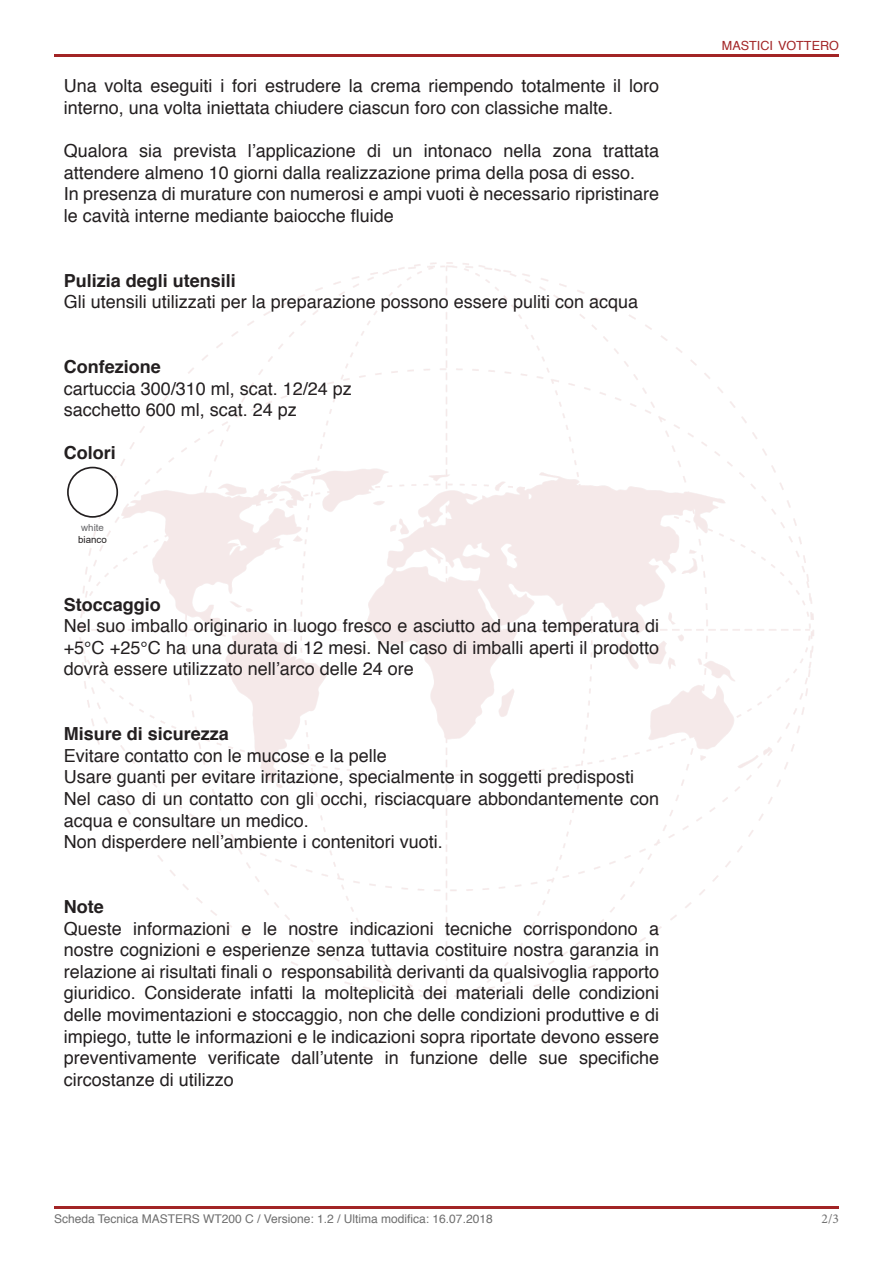
<style>
.page{position:relative;width:893px;height:1263px;background:#fff}
.page>*{position:absolute;margin:0;border:0;box-sizing:border-box;transform-origin:0 0}
.t1{font:18px/21.6px "Helvetica";color:#231f20}
.t2{font:700 18px "Helvetica";color:#231f20}
.t3{font:13.5px "Minion Pro";color:#6e6e6e}
.t4{font:12.6px "Helvetica";color:#a22425}
.t5{font:12px "Helvetica";color:#6e6e6e}
.t6{font:9.75px "Arial";color:#231f20}
.t7{font:9.75px "Arial";color:#636366}
</style>
<div class="page">
<img style="left:67px;top:262px;width:747px;height:736px">
<div style="left:68px;top:467px;width:49px;height:50px;background:#fff;border-radius:50%"></div>
<div style="left:67px;top:467px;width:51px;height:51px;border:2px solid #231f20;border-radius:50%"></div>
<hr style="left:54px;top:1206px;width:785px;height:3px;background:#a22425">
<hr style="left:54px;top:54px;width:785px;height:3px;background:#a22425">
<p class="t1" style="left:64px;top:76px;width:597px">Una volta eseguiti i fori estrudere la crema riempendo totalmente il loro interno, una volta iniettata chiudere ciascun foro con classiche malte.</p>
<p class="t1" style="left:64px;top:140px;width:597px">Qualora sia prevista l’applicazione di un intonaco nella zona trattata attendere almeno 10 giorni dalla realizzazione prima della posa di esso.</p>
<p class="t1" style="left:64px;top:184px;width:597px">In presenza di murature con numerosi e ampi vuoti è necessario ripristinare le cavità interne mediante baiocche fluide</p>
<p class="t2" style="left:64px;top:269px;width:174px">Pulizia degli utensili</p>
<p class="t1" style="left:64px;top:292px;width:576px">Gli utensili utilizzati per la preparazione possono essere puliti con acqua</p>
<p class="t2" style="left:64px;top:355px;width:99px">Confezione</p>
<p class="t1" style="left:64px;top:378px;width:290px">cartuccia 300/310 ml, scat. 12/24 pz</p>
<p class="t1" style="left:64px;top:400px;width:235px">sacchetto 600 ml, scat. 24 pz</p>
<p class="t2" style="left:64px;top:442px;width:54px">Colori</p>
<p class="t7" style="left:81px;top:521px;width:24px">white</p>
<p class="t6" style="left:78px;top:533px;width:30px">bianco</p>
<p class="t2" style="left:64px;top:593px;width:99px">Stoccaggio</p>
<p class="t1" style="left:64px;top:616px;width:597px;text-align:justify">Nel suo imballo originario in luogo fresco e asciutto ad una temperatura di +5°C +25°C ha una durata di 12 mesi. Nel caso di imballi aperti il prodotto dovrà essere utilizzato nell’arco delle 24 ore</p>
<p class="t2" style="left:64px;top:722px;width:167px">Misure di sicurezza</p>
<p class="t1" style="left:64px;top:745px;width:325px">Evitare contatto con le mucose e la pelle</p>
<p class="t1" style="left:64px;top:767px;width:572px">Usare guanti per evitare irritazione, specialmente in soggetti predisposti</p>
<p class="t1" style="left:64px;top:788px;width:597px">Nel caso di un contatto con gli occhi, risciacquare abbondantemente con acqua e consultare un medico.</p>
<p class="t1" style="left:64px;top:832px;width:381px">Non disperdere nell’ambiente i contenitori vuoti.</p>
<p class="t2" style="left:64px;top:895px;width:41px">Note</p>
<p class="t1" style="left:64px;top:918px;width:597px;text-align:justify">Queste informazioni e le nostre indicazioni tecniche corrispondono a nostre cognizioni e esperienze senza tuttavia costituire nostra garanzia in relazione ai risultati finali o responsabilità derivanti da qualsivoglia rapporto giuridico. Considerate infatti la molteplicità dei materiali delle condizioni delle movimentazioni e stoccaggio, non che delle condizioni produttive e di impiego, tutte le informazioni e le indicazioni sopra riportate devono essere preventivamente verificate dall’utente in funzione delle sue specifiche circostanze di utilizzo</p>
<p class="t5" style="left:54px;top:1209px;width:440px">Scheda Tecnica MASTERS WT200 C / Versione: 1.2 / Ultima modifica: 16.07.2018</p>
<p class="t4" style="left:722px;top:36px;width:119px">MASTICI VOTTERO</p>
<p class="t3" style="left:821px;top:1210px;width:19px">2/3</p>
</div>
